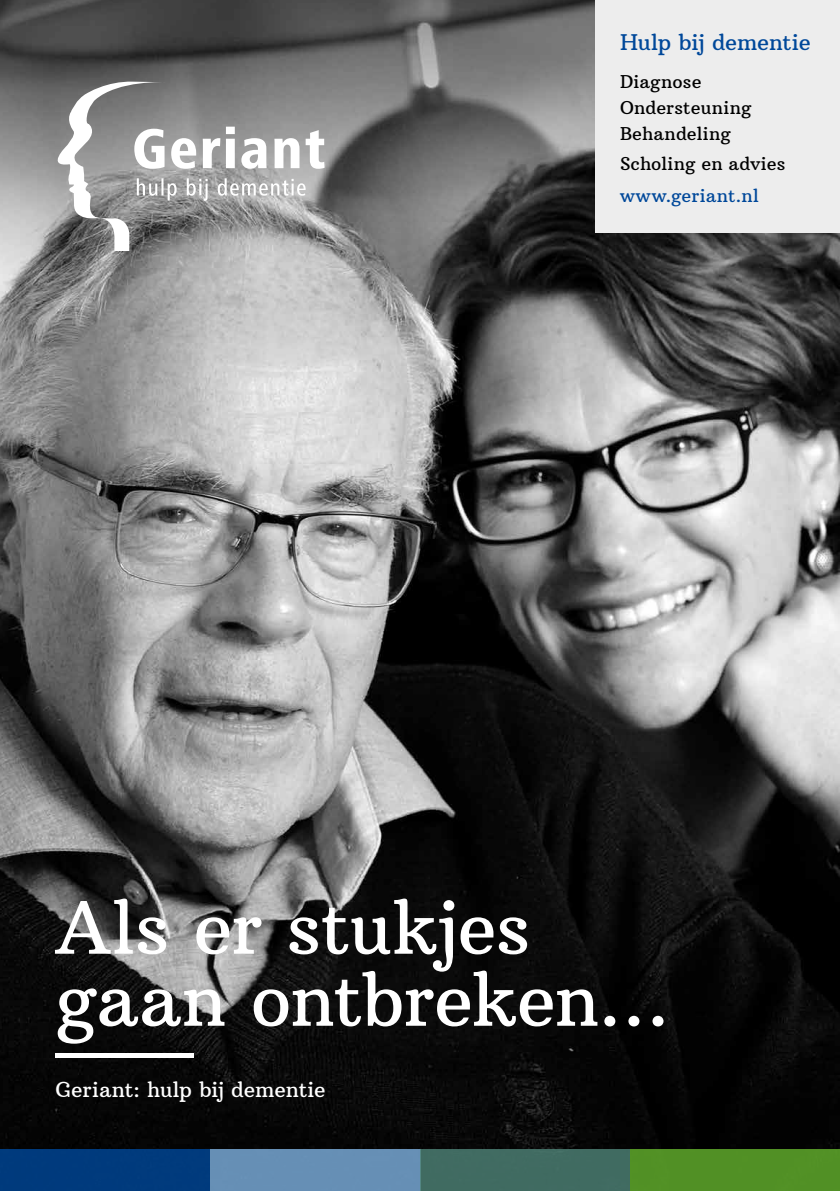
<style>
.page{position:relative;width:840px;height:1191px;background:#fff}
.page>*{position:absolute;margin:0;border:0;box-sizing:border-box;transform-origin:0 0}
.t1{font:72px/72px "Arbutus Slab";letter-spacing:-.01em;color:#fff}
.t2{font:22px "Arbutus Slab";letter-spacing:-.01em;color:#00489a}
.t3{font:21px "Arbutus Slab";letter-spacing:-.005em;color:#fff}
.t4{font:18px/26px "Arbutus Slab";letter-spacing:.01em;color:#000}
.t5{font:18px "Arbutus Slab";letter-spacing:.025em;color:#00489a}
</style>
<div class="page">
<img style="left:0;top:0;width:839px;height:1149px">
<div style="left:55px;top:1052px;width:138px;height:5px;background:#fff"></div>
<svg style="left:58px;top:82px;width:266px;height:168px;background:#9f9f9f"></svg>
<div style="left:0;top:1149px;width:210px;height:42px;background:#003a7d"></div>
<div style="left:210px;top:1149px;width:210px;height:42px;background:#668fb5"></div>
<div style="left:420px;top:1149px;width:209px;height:42px;background:#406b61"></div>
<div style="left:629px;top:1149px;width:210px;height:42px;background:#519025"></div>
<div style="left:595px;top:0;width:244px;height:233px;background:#ededed"></div>
<p class="t2" style="left:619px;top:29px;width:192px">Hulp bij dementie</p>
<p class="t4" style="left:619px;top:68px;width:133px">Diagnose<br>Ondersteuning<br>Behandeling</p>
<p class="t4" style="left:619px;top:150px;width:167px">Scholing en advies</p>
<p class="t5" style="left:619px;top:184px;width:140px">www.geriant.nl</p>
<h1 class="t1" style="left:55px;top:892px;width:615px">Als er stukjes gaan ontbreken…</h1>
<p class="t3" style="left:55px;top:1076px;width:272px">Geriant: hulp bij dementie</p>
</div>
